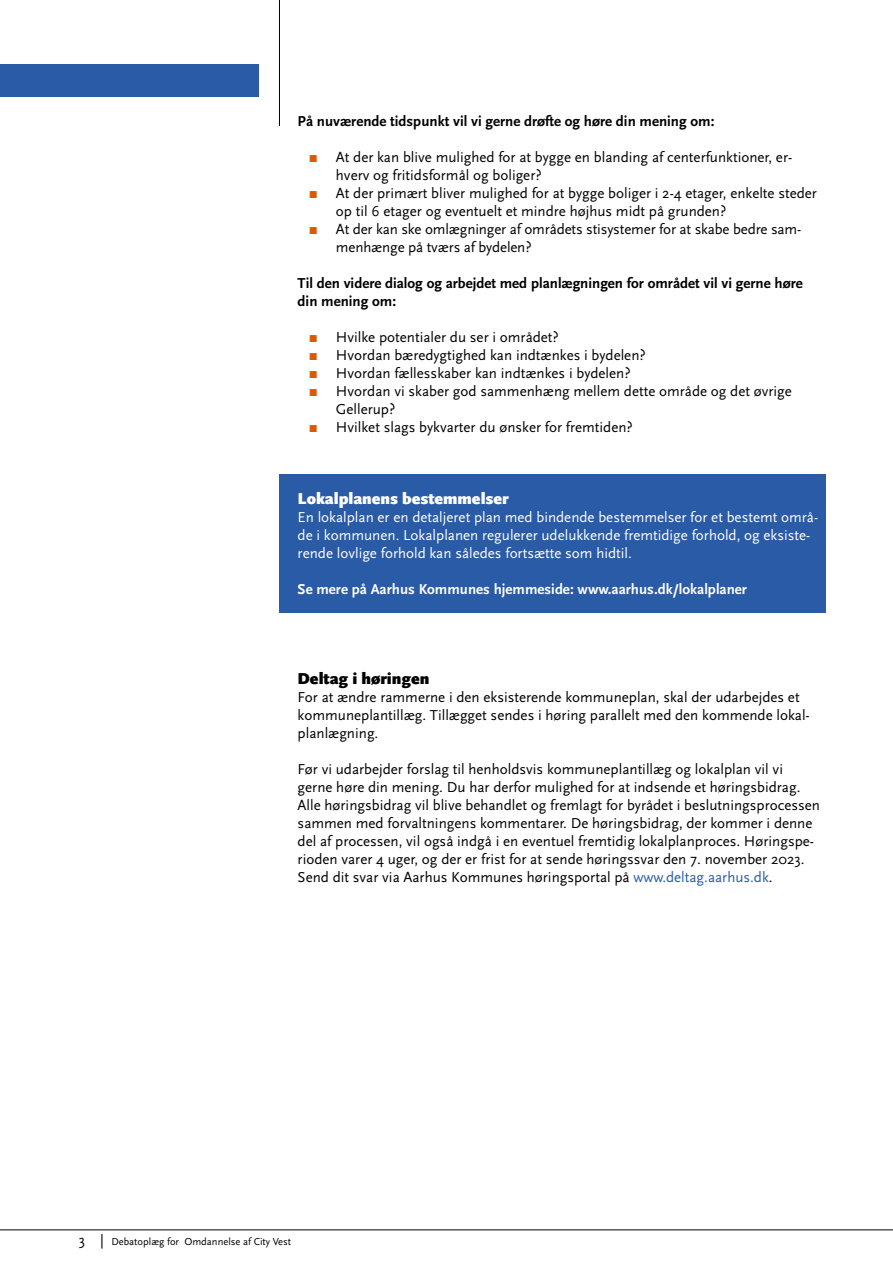
<style>
.page{position:relative;width:893px;height:1263px;background:#fff}
.page>*{position:absolute;margin:0;border:0;box-sizing:border-box;transform-origin:0 0}
.H2_Afsnit_Mellemrubrik{font:900 16.5px "Scala Sans OT";color:#fff}
.H2_Afsnit_Mellemrubrik-2{font:900 16.5px "Scala Sans OT";color:#000}
.Brødtext{font:15px/18px "Scala Sans OT";color:#000}
.indryk{font:15px/18px "Scala Sans OT";color:#000}
.Brødtext-2{font:15px/18px "Scala Sans OT";color:#fff}
.H3_Overskrift{font:700 15px/18px "Scala Sans OT";color:#000}
.bold{font:700 15px "Scala Sans OT";color:#fff}
.t1{font:10.5px "Scala Sans OT";color:#000}
.s1{font-family:"Arial";color:#dc5809}
.s2{color:#295ba7}
.s3{font-size:15px}
</style>
<div class="page">
<hr style="left:0;top:1229px;width:893px;height:1px;background:#000">
<div style="left:0;top:64px;width:258px;height:33px;background:#295ba7"></div>
<hr style="left:279px;top:0;width:1px;height:126px;background:#000">
<div style="left:280px;top:474px;width:546px;height:139px;background:#295ba7"></div>
<h3 class="H3_Overskrift" style="left:298px;top:112px;width:418px">På nuværende tidspunkt vil vi gerne drøfte og høre din mening om:</h3>
<p class="indryk" style="left:336px;top:148px;width:458px;text-indent:-27px"><span class="s1">■</span> At der kan blive mulighed for at bygge en blanding af centerfunktioner, er&shy;hverv og fritidsformål og boliger?</p>
<p class="indryk" style="left:336px;top:184px;width:482px;text-indent:-27px"><span class="s1">■</span> At der primært bliver mulighed for at bygge boliger i 2-4 etager, enkelte steder op til 6 etager og eventuelt et mindre højhus midt på grunden?</p>
<p class="indryk" style="left:336px;top:220px;width:467px;text-indent:-27px"><span class="s1">■</span> At der kan ske omlægninger af områdets stisystemer for at skabe bedre sam&shy;menhænge på tværs af bydelen?</p>
<h3 class="H3_Overskrift" style="left:298px;top:274px;width:507px">Til den videre dialog og arbejdet med planlægningen for området vil vi gerne høre din mening om:</h3>
<p class="indryk" style="left:309px;top:328px;width:251px"><span class="s1">■</span> Hvilke potentialer du ser i området?</p>
<p class="indryk" style="left:309px;top:346px;width:338px"><span class="s1">■</span> Hvordan bæredygtighed kan indtænkes i bydelen?</p>
<p class="indryk" style="left:309px;top:364px;width:323px"><span class="s1">■</span> Hvordan fællesskaber kan indtænkes i bydelen?</p>
<p class="indryk" style="left:336px;top:382px;width:457px;text-indent:-27px"><span class="s1">■</span> Hvordan vi skaber god sammenhæng mellem dette område og det øvrige<br>Gellerup?</p>
<p class="indryk" style="left:309px;top:418px;width:325px"><span class="s1">■</span> Hvilket slags bykvarter du ønsker for fremtiden?</p>
<h2 class="H2_Afsnit_Mellemrubrik" style="left:298px;top:489px;width:213px">Lokalplanens bestemmelser</h2>
<p class="Brødtext-2" style="left:298px;top:508px;width:522px">En lokalplan er en detaljeret plan med bindende bestemmelser for et bestemt områ&shy;de i kommunen. Lokalplanen regulerer udelukkende fremtidige forhold, og eksiste&shy;rende lovlige forhold kan således fortsætte som hidtil.</p>
<p class="bold" style="left:298px;top:580px;width:451px">Se mere på Aarhus Kommunes hjemmeside: www.aarhus.dk/lokalplaner</p>
<h2 class="H2_Afsnit_Mellemrubrik-2" style="left:298px;top:669px;width:133px">Deltag i høringen</h2>
<p class="Brødtext" style="left:298px;top:688px;width:514px">For at ændre rammerne i den eksisterende kommuneplan, skal der udarbejdes et kommuneplantillæg. Tillægget sendes i høring parallelt med den kommende lokal&shy;planlægning.</p>
<p class="Brødtext" style="left:298px;top:760px;width:524px">Før vi udarbejder forslag til henholdsvis kommuneplantillæg og lokalplan vil vi gerne høre din mening. Du har derfor mulighed for at indsende et høringsbidrag.<br>Alle høringsbidrag vil blive behandlet og fremlagt for byrådet i beslutningsprocessen sammen med forvaltningens kommentarer. De høringsbidrag, der kommer i denne del af processen, vil også indgå i en eventuel fremtidig lokalplanproces. Høringspe&shy;rioden varer 4 uger, og der er frist for at sende høringssvar den 7. november 2023.<br>Send dit svar via Aarhus Kommunes høringsportal på <span class="s2">www.deltag.aarhus.dk</span>.</p>
<p class="t1" style="left:79px;top:1235px;width:214px"><span class="s3">3 |</span> Debatoplæg for Omdannelse af City Vest</p>
</div>
